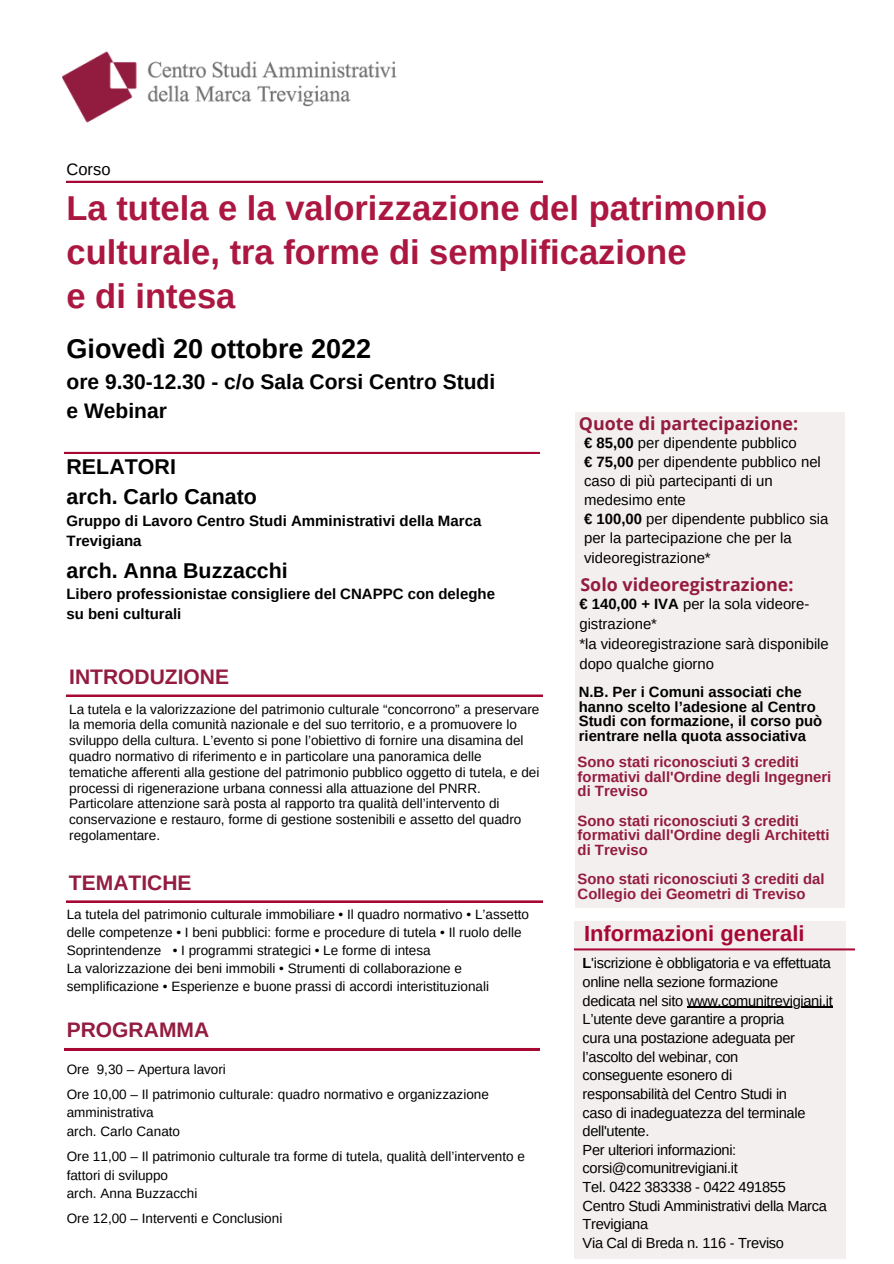
<style>
.page{position:relative;width:894px;height:1264px;background:#fff}
.page>*{position:absolute;margin:0;border:0;box-sizing:border-box;transform-origin:0 0}
.t1{font:700 34.5px/44px "Arimo";color:#ab1740}
.t2{font:700 27px "Arimo";color:#000}
.t3{font:700 21.9px "Arimo";color:#a60733}
.t4{font:700 21.45px/30.3px "Arimo";color:#000}
.t5{font:700 21px/29.2px "Arimo";color:#000}
.t6{font:700 21px "Arimo";color:#931c40}
.t7{font:700 17.85px "Open Sans";color:#931c40}
.t8{font:16.5px "Arimo";color:#000}
.t9{font:700 15px/19.6px "Arimo";color:#000}
.t10{font:14.85px/19.2px "Arimo";color:#000}
.t11{font:700 14.85px/14.7px "Arimo";color:#931c40}
.t12{font:700 14.85px/14.7px "Arimo";color:#000}
.t13{font:14.55px/18.6px "Arimo";letter-spacing:-.02em;color:#000}
.t14{font:13.5px/15.8px "Arimo";color:#000}
.s1{font-weight:700}
</style>
<div class="page">
<svg style="left:64px;top:451px;width:475px;height:3px"></svg>
<img style="left:62px;top:51px;width:335px;height:72px">
<svg style="left:64px;top:1048px;width:475px;height:1px"></svg>
<svg style="left:66px;top:180px;width:476px;height:3px"></svg>
<div style="left:574px;top:920px;width:271px;height:338px;background:#f4efef"></div>
<svg style="left:574px;top:942px;width:280px;height:8px"></svg>
<hr style="left:686px;top:1006px;width:146px;height:1px;background:#000">
<div style="left:575px;top:412px;width:269px;height:496px;background:#f4efef"></div>
<svg style="left:67px;top:694px;width:475px;height:2px"></svg>
<svg style="left:66px;top:900px;width:476px;height:2px"></svg>
<p class="t8" style="left:66px;top:160px;width:46px">Corso</p>
<h1 class="t1" style="left:66px;top:186px;width:702px">La tutela e la valorizzazione del patrimonio culturale, tra forme di semplificazione<br>e di intesa</h1>
<h2 class="t2" style="left:66px;top:334px;width:306px">Giovedì 20 ottobre 2022</h2>
<h3 class="t5" style="left:66px;top:367px;width:430px">ore 9.30-12.30 - c/o Sala Corsi Centro Studi e Webinar</h3>
<h3 class="t4" style="left:66px;top:451px;width:192px">RELATORI<br>arch. Carlo Canato</h3>
<p class="t9" style="left:66px;top:511px;width:416px">Gruppo di Lavoro Centro Studi Amministrativi della Marca<br>Trevigiana</p>
<h3 class="t4" style="left:66px;top:555px;width:223px">arch. Anna Buzzacchi</h3>
<p class="t9" style="left:66px;top:584px;width:430px">Libero professionistae consigliere del CNAPPC con deleghe su beni culturali</p>
<h3 class="t6" style="left:69px;top:665px;width:161px">INTRODUZIONE</h3>
<p class="t14" style="left:69px;top:701px;width:471px">La tutela e la valorizzazione del patrimonio culturale “concorrono” a preservare la memoria della comunità nazionale e del suo territorio, e a promuovere lo sviluppo della cultura. L’evento si pone l’obiettivo di fornire una disamina del quadro normativo di riferimento e in particolare una panoramica delle tematiche afferenti alla gestione del patrimonio pubblico oggetto di tutela, e dei processi di rigenerazione urbana connessi alla attuazione del PNRR.<br>Particolare attenzione sarà posta al rapporto tra qualità dell’intervento di conservazione e restauro, forme di gestione sostenibili e assetto del quadro regolamentare.</p>
<h3 class="t6" style="left:69px;top:870px;width:124px">TEMATICHE</h3>
<p class="t14" style="left:67px;top:905px;width:464px;line-height:18px">La tutela del patrimonio culturale immobiliare • Il quadro normativo • L’assetto delle competenze • I beni pubblici: forme e procedure di tutela • Il ruolo delle Soprintendenze • I programmi strategici • Le forme di intesa<br>La valorizzazione dei beni immobili • Strumenti di collaborazione e semplificazione • Esperienze e buone prassi di accordi interistituzionali</p>
<h3 class="t6" style="left:67px;top:1018px;width:144px">PROGRAMMA</h3>
<p class="t14" style="left:67px;top:1056px;width:423px;line-height:24.8px">Ore 9,30 – Apertura lavori<br>Ore 10,00 – Il patrimonio culturale: quadro normativo e organizzazione</p>
<p class="t14" style="left:67px;top:1103px;width:115px;line-height:18.8px">amministrativa arch. Carlo Canato</p>
<p class="t14" style="left:67px;top:1146px;width:459px;line-height:18.8px">Ore 11,00 – Il patrimonio culturale tra forme di tutela, qualità dell’intervento e fattori di sviluppo<br>arch. Anna Buzzacchi</p>
<p class="t14" style="left:67px;top:1210px;width:217px">Ore 12,00 – Interventi e Conclusioni</p>
<h3 class="t7" style="left:578px;top:410px;width:221px">Quote di partecipazione:</h3>
<p class="t10" style="left:584px;top:433px;width:246px"><span class="s1">€ 85,00</span> per dipendente pubblico<br><span class="s1">€ 75,00</span> per dipendente pubblico nel caso di più partecipanti di un medesimo ente<br><span class="s1">€ 100,00</span> per dipendente pubblico sia per la partecipazione che per la videoregistrazione*</p>
<h3 class="t7" style="left:580px;top:572px;width:215px">Solo videoregistrazione:</h3>
<p class="t10" style="left:579px;top:593px;width:251px;line-height:20.2px"><span class="s1">€ 140,00 + IVA</span> per la sola videore&shy;gistrazione*<br>*la videoregistrazione sarà disponibile dopo qualche giorno</p>
<p class="t12" style="left:578px;top:684px;width:245px">N.B. Per i Comuni associati che hanno scelto l’adesione al Centro Studi con formazione, il corso può rientrare nella quota associativa</p>
<p class="t11" style="left:577px;top:754px;width:255px">Sono stati riconosciuti 3 crediti formativi dall'Ordine degli Ingegneri di Treviso</p>
<p class="t11" style="left:577px;top:813px;width:253px">Sono stati riconosciuti 3 crediti formativi dall'Ordine degli Architetti di Treviso</p>
<p class="t11" style="left:577px;top:871px;width:248px">Sono stati riconosciuti 3 crediti dal<br>Collegio dei Geometri di Treviso</p>
<h3 class="t3" style="left:584px;top:921px;width:222px">Informazioni generali</h3>
<p class="t13" style="left:582px;top:954px;width:251px"><span class="s1">L</span>'iscrizione è obbligatoria e va effettuata online nella sezione formazione dedicata nel sito www.comunitrevigiani.it<br>L’utente deve garantire a propria<br>cura una postazione adeguata per l’ascolto del webinar, con<br>conseguente esonero di<br>responsabilità del Centro Studi in<br>caso di inadeguatezza del terminale dell'utente.<br>Per ulteriori informazioni: corsi@comunitrevigiani.it<br>Tel. 0422 383338 - 0422 491855<br>Centro Studi Amministrativi della Marca<br>Trevigiana<br>Via Cal di Breda n. 116 - Treviso</p>
</div>
